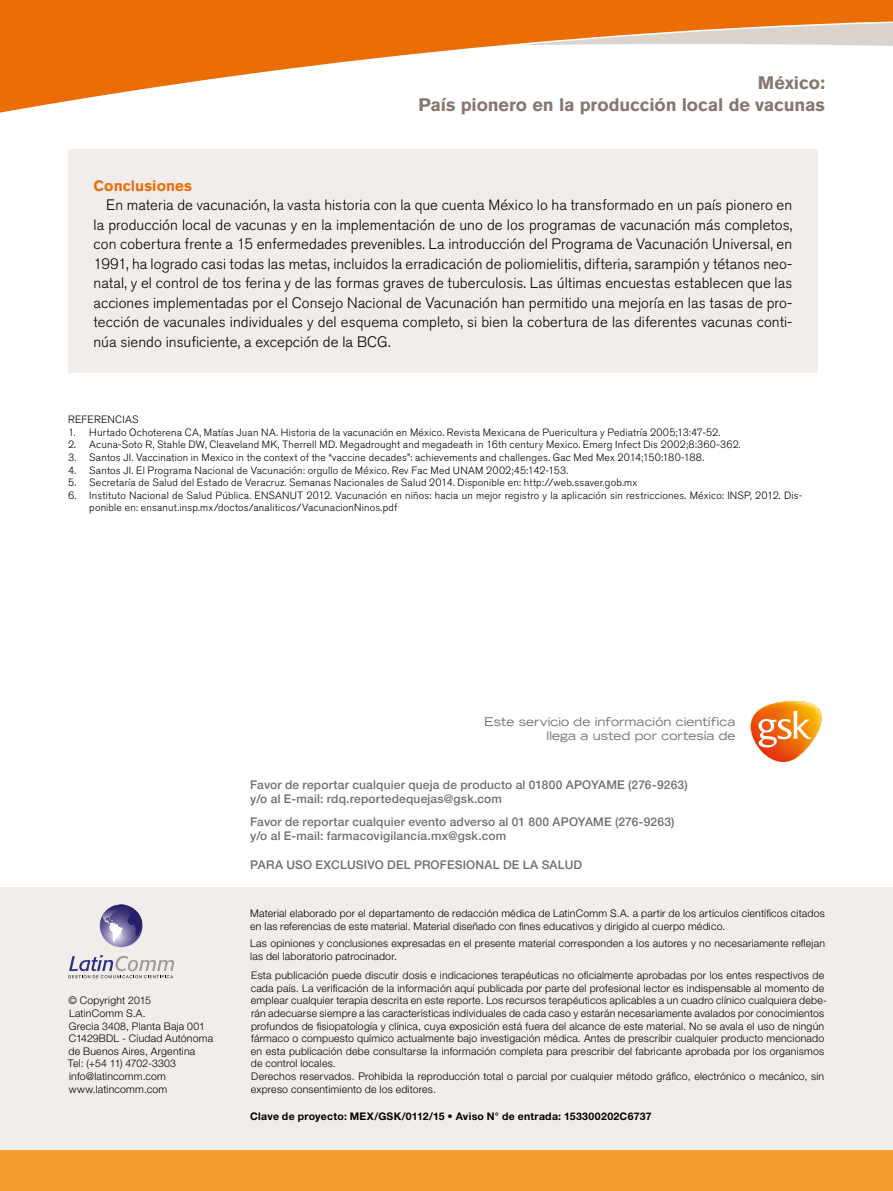
<style>
.page{position:relative;width:893px;height:1191px;background:#fff}
.page>*{position:absolute;margin:0;border:0;box-sizing:border-box;transform-origin:0 0}
.t1{font:700 18px/21.6px "Akzidenz Grotesk BQ";letter-spacing:-.005em;color:#867870;text-align:right}
.t2{font:300 15px/19.5px "Akzidenz Grotesk BQ";letter-spacing:.005em;color:#000;text-align:justify}
.t3{font:700 15px "Akzidenz Grotesk BQ";letter-spacing:.005em;color:#ed6d0a}
.t4{font:500 12px/14.4px "Helvetica Neue LT Std";letter-spacing:.015em;color:#706f6f}
.t5{font:expanded 12px/14.4px "Trade Gothic LT Std";letter-spacing:.005em;color:#706f6f;text-align:right}
.t6{font:300 10.5px/12.6px "Helvetica Neue LT Std";letter-spacing:.02em;color:#000}
.t7{font:300 10.5px/12.6px "Akzidenz Grotesk BQ";letter-spacing:.015em;color:#000}
.t8{font:700 10.5px "Helvetica Neue LT Std";letter-spacing:.025em;color:#000}
.s1{font-weight:900;font-stretch:condensed}
</style>
<div class="page">
<div style="left:0;top:887px;width:893px;height:304px;background:#f1edeb"></div>
<div style="left:0;top:1151px;width:893px;height:40px;background:#f29e2f"></div>
<svg style="left:68px;top:955px;width:106px;height:23px"></svg>
<svg style="left:100px;top:904px;width:42px;height:43px"></svg>
<svg style="left:102px;top:904px;width:40px;height:39px;background:#847ea9"></svg>
<svg style="left:751px;top:701px;width:70px;height:61px"></svg>
<div style="left:68px;top:149px;width:750px;height:223px;background:#f1edeb"></div>
<svg style="left:0;top:0;width:893px;height:113px"></svg>
<h1 class="t1" style="left:418px;top:72px;width:408px">México:<br>País pionero en la producción local de vacunas</h1>
<h2 class="t3" style="left:94px;top:177px;width:100px">Conclusiones</h2>
<p class="t2" style="left:94px;top:195px;width:700px;text-indent:13px">En materia de vacunación, la vasta historia con la que cuenta México lo ha transformado en un país pionero en la producción local de vacunas y en la implementación de uno de los programas de vacunación más completos, con cobertura frente a 15 enfermedades prevenibles. La introducción del Programa de Vacunación Universal, en 1991, ha logrado casi todas las metas, incluidos la erradicación de poliomielitis, difteria, sarampión y tétanos neo&shy;natal, y el control de tos ferina y de las formas graves de tuberculosis. Las últimas encuestas establecen que las acciones implementadas por el Consejo Nacional de Vacunación han permitido una mejoría en las tasas de pro&shy;tección de vacunales individuales y del esquema completo, si bien la cobertura de las diferentes vacunas conti&shy;núa siendo insuficiente, a excepción de la BCG.</p>
<p class="t7" style="left:68px;top:413px;width:72px">REFERENCIAS</p>
<p class="t7" style="left:68px;top:426px;width:654px">1. Hurtado Ochoterena CA, Matías Juan NA. Historia de la vacunación en México. Revista Mexicana de Puericultura y Pediatría 2005;13:47-52.</p>
<p class="t7" style="left:68px;top:439px;width:674px">2. Acuna-Soto R, Stahle DW, Cleaveland MK, Therrell MD. Megadrought and megadeath in 16th century Mexico. Emerg Infect Dis 2002;8:360-362.</p>
<p class="t7" style="left:68px;top:451px;width:638px">3. Santos JI. Vaccination in Mexico in the context of the “vaccine decades”: achievements and challenges. Gac Med Mex 2014;150:180-188.</p>
<p class="t7" style="left:68px;top:464px;width:502px">4. Santos JI. El Programa Nacional de Vacunación: orgullo de México. Rev Fac Med UNAM 2002;45:142-153.</p>
<p class="t7" style="left:68px;top:476px;width:571px">5. Secretaría de Salud del Estado de Veracruz. Semanas Nacionales de Salud 2014. Disponible en: http://web.ssaver.gob.mx</p>
<p class="t7" style="left:89px;top:489px;width:714px;text-indent:-21px">6. Instituto Nacional de Salud Pública. ENSANUT 2012. Vacunación en niños: hacia un mejor registro y la aplicación sin restricciones. México: INSP, 2012. Dis&shy;ponible en: ensanut.insp.mx/doctos/analiticos/VacunacionNinos.pdf</p>
<p class="t5" style="left:484px;top:714px;width:253px">Este servicio de información científica llega a usted por cortesía de</p>
<p class="t4" style="left:250px;top:777px;width:439px">Favor de reportar cualquier queja de producto al 01800 APOYAME (276-9263) y/o al E-mail: rdq.reportedequejas@gsk.com</p>
<p class="t4" style="left:250px;top:814px;width:426px">Favor de reportar cualquier evento adverso al 01 800 APOYAME (276-9263) y/o al E-mail: farmacovigilancia.mx@gsk.com</p>
<p class="t4" style="left:250px;top:857px;width:333px">PARA USO EXCLUSIVO DEL PROFESIONAL DE LA SALUD</p>
<p class="t6" style="left:250px;top:907px;width:576px">Material elaborado por el departamento de redacción médica de LatinComm S.A. a partir de los artículos científicos citados en las referencias de este material. Material diseñado con fines educativos y dirigido al cuerpo médico.</p>
<p class="t6" style="left:68px;top:994px;width:147px">© Copyright 2015<br>LatinComm S.A.<br>Grecia 3408, Planta Baja 001<br>C1429BDL - Ciudad Autónoma de Buenos Aires, Argentina<br>Tel: (+54 11) 4702-3303 info@latincomm.com www.latincomm.com</p>
<p class="t6" style="left:250px;top:936px;width:576px">Las opiniones y conclusiones expresadas en el presente material corresponden a los autores y no necesariamente reflejan las del laboratorio patrocinador.</p>
<p class="t6" style="left:251px;top:969px;width:578px">Esta publicación puede discutir dosis e indicaciones terapéuticas no oficialmente aprobadas por los entes respectivos de cada país. La verificación de la información aquí publicada por parte del profesional lector es indispensable al momento de emplear cualquier terapia descrita en este reporte. Los recursos terapéuticos aplicables a un cuadro clínico cualquiera debe&shy;rán adecuarse siempre a las características individuales de cada caso y estarán necesariamente avalados por conocimientos profundos de fisiopatología y clínica, cuya exposición está fuera del alcance de este material. No se avala el uso de ningún fármaco o compuesto químico actualmente bajo investigación médica. Antes de prescribir cualquier producto mencionado en esta publicación debe consultarse la información completa para prescribir del fabricante aprobada por los organismos de control locales.<br>Derechos reservados. Prohibida la reproducción total o parcial por cualquier método gráfico, electrónico o mecánico, sin expreso consentimiento de los editores.</p>
<p class="t8" style="left:250px;top:1109px;width:403px">Clave de proyecto: MEX/GSK/0112/15 <span class="s1">•</span> Aviso N° de entrada: 153300202C6737</p>
</div>
